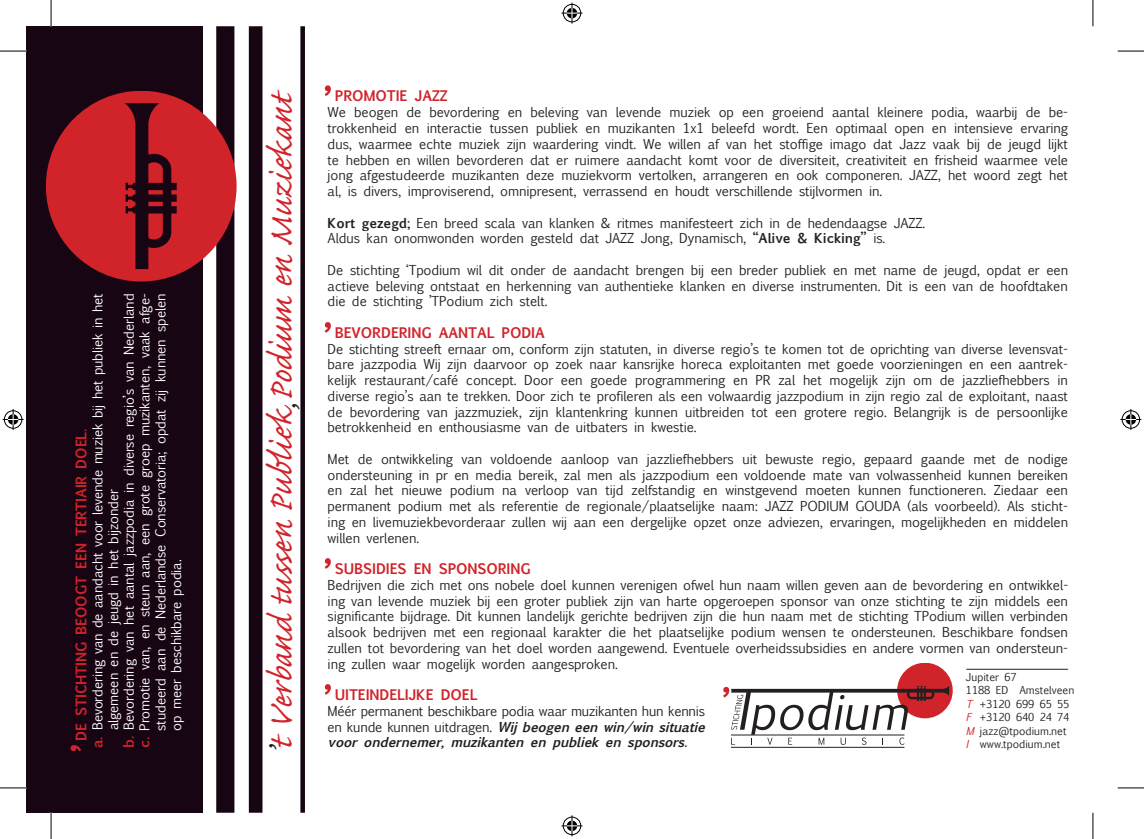
<style>
.page{position:relative;width:1144px;height:839px;background:#fff}
.page>*{position:absolute;margin:0;border:0;box-sizing:border-box;transform-origin:0 0}
.t1{font:42.88px "Caflisch Script Pro";color:#d1232a}
.t2{font:42.88px "Caflisch Script Pro";color:#231f20}
.t3{font:700 14px "Euphemia UCAS";letter-spacing:-.01em;color:#d1232a}
.t4{font:13.12px/15.8px "Euphemia UCAS";letter-spacing:-.01em;color:#231f20;text-align:justify}
.t5{font:13.12px "Euphemia UCAS";letter-spacing:-.01em;color:#fff}
.t6{font:italic 700 13.12px "Euphemia UCAS";color:#231f20}
.t7{font:10.5px/13.5px "Euphemia UCAS";color:#231f20}
.s1{font-weight:700;font-size:14px;color:#d1232a}
.s2{color:#231f20}
.s3{font-weight:700}
.s4{font-weight:700;font-style:italic}
.s5{font-style:italic;color:#d1232a}
</style>
<div class="page">
<div style="left:26px;top:26px;width:177px;height:787px;background:#180514"></div>
<div style="left:216px;top:26px;width:18px;height:787px;background:#180514"></div>
<div style="left:249px;top:26px;width:13px;height:787px;background:#180514"></div>
<div style="left:300px;top:26px;width:5px;height:787px;background:#180514"></div>
<div style="left:46px;top:91px;width:191px;height:190px;background:#d1232a;border-radius:95px"></div>
<svg style="left:125px;top:103px;width:52px;height:166px"></svg>
<div style="left:897px;top:663px;width:56px;height:55px;background:#d1232a;border-radius:28px"></div>
<svg style="left:723px;top:685px;width:226px;height:60px"></svg>
<hr style="left:731px;top:734px;width:173px;height:1px;background:#231f20">
<hr style="left:731px;top:747px;width:173px;height:1px;background:#231f20">
<svg style="left:325px;top:85px;width:6px;height:11px"></svg>
<svg style="left:325px;top:322px;width:6px;height:11px"></svg>
<svg style="left:325px;top:558px;width:6px;height:11px"></svg>
<svg style="left:325px;top:684px;width:6px;height:11px"></svg>
<svg style="left:71px;top:745px;width:10px;height:6px"></svg>
<hr style="left:966px;top:669px;width:102px;height:1px;background:#231f20">
<svg style="left:0;top:51px;width:26px;height:1px"></svg>
<svg style="left:1118px;top:51px;width:26px;height:1px"></svg>
<svg style="left:0;top:787px;width:26px;height:1px"></svg>
<svg style="left:1118px;top:787px;width:26px;height:1px"></svg>
<svg style="left:51px;top:0;width:1px;height:26px"></svg>
<svg style="left:51px;top:813px;width:1px;height:26px"></svg>
<svg style="left:1092px;top:0;width:1px;height:26px"></svg>
<svg style="left:1092px;top:813px;width:1px;height:26px"></svg>
<svg style="left:561px;top:3px;width:21px;height:21px"></svg>
<svg style="left:561px;top:815px;width:21px;height:21px"></svg>
<svg style="left:3px;top:409px;width:21px;height:21px"></svg>
<svg style="left:1120px;top:409px;width:21px;height:21px"></svg>
<p class="t5" style="left:88px;top:748px;width:456px;rotate:-90deg"><span class="s1">a.</span> Bevordering van de aandacht voor levende muziek bij het publiek in het</p>
<p class="t5" style="left:119px;top:748px;width:456px;rotate:-90deg"><span class="s1">b.</span> Bevordering van het aantal jazzpodia in diverse regio’s van Nederland</p>
<p class="t5" style="left:135px;top:748px;width:456px;rotate:-90deg"><span class="s1">c.</span> Promotie van, en steun aan, een grote groep muzikanten, vaak afge-</p>
<p class="t5" style="left:151px;top:731px;width:439px;rotate:-90deg">studeerd aan de Nederlandse Conservatoria; opdat zij kunnen spelen</p>
<p class="t3" style="left:71px;top:741px;width:314px;rotate:-90deg">De stichting beoogt een tertiair doel.</p>
<p class="t5" style="left:104px;top:730px;width:243px;rotate:-90deg">algemeen en de jeugd in het bijzonder</p>
<p class="t5" style="left:167px;top:731px;width:173px;rotate:-90deg">op meer beschikbare podia.</p>
<h1 class="t1" style="left:259px;top:755px;width:667px;rotate:-90deg"><span class="s2">’</span>t Verband tussen Publiek Podium en Muziekant</h1>
<h1 class="t2" style="left:282px;top:414px;width:12px;rotate:-90deg">’</h1>
<p class="t3" style="left:335px;top:86px;width:114px">PROMOTIE JAZZ</p>
<p class="t4" style="left:328px;top:104px;width:742px">We beogen de bevordering en beleving van levende muziek op een groeiend aantal kleinere podia, waarbij de be&shy;trokkenheid en interactie tussen publiek en muzikanten 1x1 beleefd wordt. Een optimaal open en intensieve ervaring dus, waarmee echte muziek zijn waardering vindt. We willen af van het stoffige imago dat Jazz vaak bij de jeugd lijkt te hebben en willen bevorderen dat er ruimere aandacht komt voor de diversiteit, creativiteit en frisheid waarmee vele jong afgestudeerde muzikanten deze muziekvorm vertolken, arrangeren en ook componeren. JAZZ, het woord zegt het al, is divers, improviserend, omnipresent, verrassend en houdt verschillende stijlvormen in.</p>
<p class="t4" style="left:328px;top:215px;width:599px"><span class="s3">Kort gezegd;</span> Een breed scala van klanken &amp; ritmes manifesteert zich in de hedendaagse JAZZ.<br>Aldus kan onomwonden worden gesteld dat JAZZ Jong, Dynamisch, <span class="s3">“Alive &amp; Kicking”</span> is.</p>
<p class="t4" style="left:328px;top:262px;width:742px">De stichting ‘Tpodium wil dit onder de aandacht brengen bij een breder publiek en met name de jeugd, opdat er een actieve beleving ontstaat en herkenning van authentieke klanken en diverse instrumenten. Dit is een van de hoofdtaken die de stichting ’TPodium zich stelt.</p>
<p class="t3" style="left:335px;top:322px;width:211px">BEVORDERING AANTAL PODIA</p>
<p class="t4" style="left:328px;top:341px;width:742px">De stichting streeft ernaar om, conform zijn statuten, in diverse regio’s te komen tot de oprichting van diverse levensvat&shy;bare jazzpodia Wij zijn daarvoor op zoek naar kansrijke horeca exploitanten met goede voorzieningen en een aantrek&shy;kelijk restaurant/café concept. Door een goede programmering en PR zal het mogelijk zijn om de jazzliefhebbers in diverse regio’s aan te trekken. Door zich te profileren als een volwaardig jazzpodium in zijn regio zal de exploitant, naast de bevordering van jazzmuziek, zijn klantenkring kunnen uitbreiden tot een grotere regio. Belangrijk is de persoonlijke betrokkenheid en enthousiasme van de uitbaters in kwestie.</p>
<p class="t4" style="left:328px;top:451px;width:742px">Met de ontwikkeling van voldoende aanloop van jazzliefhebbers uit bewuste regio, gepaard gaande met de nodige ondersteuning in pr en media bereik, zal men als jazzpodium een voldoende mate van volwassenheid kunnen bereiken en zal het nieuwe podium na verloop van tijd zelfstandig en winstgevend moeten kunnen functioneren. Ziedaar een permanent podium met als referentie de regionale/plaatselijke naam: JAZZ PODIUM GOUDA (als voorbeeld). Als sticht&shy;ing en livemuziekbevorderaar zullen wij aan een dergelijke opzet onze adviezen, ervaringen, mogelijkheden en middelen willen verlenen.</p>
<p class="t3" style="left:335px;top:558px;width:197px">SUBSIDIES EN SPONSORING</p>
<p class="t4" style="left:328px;top:577px;width:742px">Bedrijven die zich met ons nobele doel kunnen verenigen ofwel hun naam willen geven aan de bevordering en ontwikkel&shy;ing van levende muziek bij een groter publiek zijn van harte opgeroepen sponsor van onze stichting te zijn middels een significante bijdrage. Dit kunnen landelijk gerichte bedrijven zijn die hun naam met de stichting TPodium willen verbinden alsook bedrijven met een regionaal karakter die het plaatselijke podium wensen te ondersteunen. Beschikbare fondsen zullen tot bevordering van het doel worden aangewend. Eventuele overheidssubsidies en andere vormen van ondersteun&shy;ing zullen waar mogelijk worden aangesproken.</p>
<p class="t3" style="left:335px;top:684px;width:144px">UITEINDELIJKE DOEL</p>
<p class="t4" style="left:328px;top:703px;width:383px">Méér permanent beschikbare podia waar muzikanten hun kennis e n k u n d e k u n n e n u i t d r a g e n . <span class="s4">Wij beogeneenwin/winsituatie</span></p>
<p class="t7" style="left:966px;top:670px;width:110px">Jupiter 67<br>1188 ED Amstelveen<br><span class="s5">T</span> +3120 699 65 55<br><span class="s5">F</span> +3120 640 24 74<br><span class="s5">M</span> jazz@tpodium.net<br><span class="s5">I</span> www.tpodium.net</p>
<p class="t6" style="left:328px;top:732px;width:365px">voor ondernemer, muzikanten en publiek en sponsors.</p>
</div>
